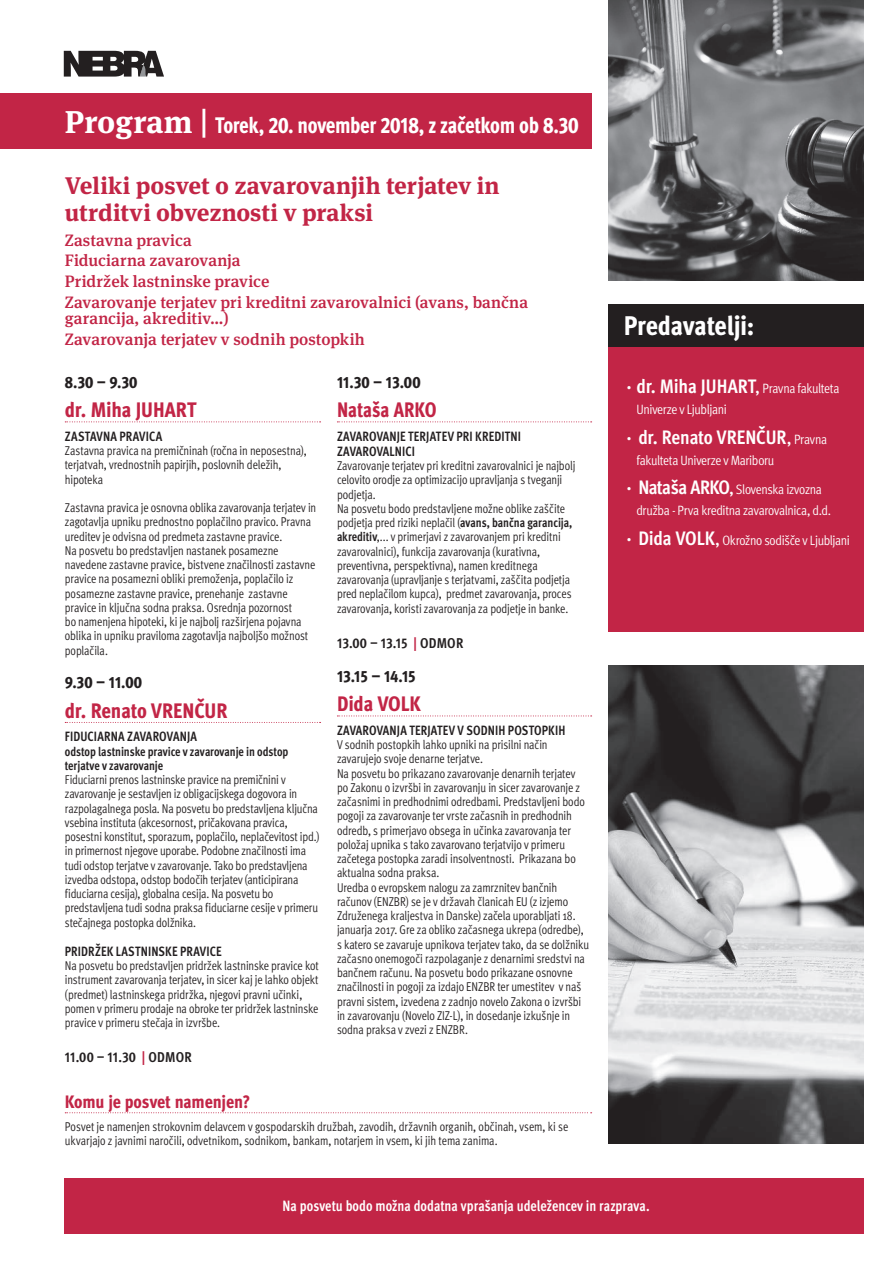
<style>
.page{position:relative;width:893px;height:1263px;background:#fff}
.page>*{position:absolute;margin:0;border:0;box-sizing:border-box;transform-origin:0 0}
.t1{font:700 31.5px "Meta Serif Pro";letter-spacing:.01em;color:#fff}
.t2{font:800 condensed 27px "Meta Pro";letter-spacing:-.01em;color:#fff}
.t3{font:700 24px/27px "Meta Serif Pro";color:#c22546}
.t4{font:800 condensed 22.5px "Meta Pro";letter-spacing:-.02em;color:#fff;scale:.94 1}
.t5{font:800 condensed 21px "Meta Pro";letter-spacing:-.005em;color:#c22546}
.t6{font:800 condensed 21px "Meta Pro";letter-spacing:-.005em;color:#c22546;scale:.94 1}
.t7{font:700 condensed 19.5px "Meta Pro";letter-spacing:-.01em;color:#fff}
.t8{font:700 condensed 19.5px "Meta Pro";letter-spacing:-.03em;color:#fff}
.t9{font:800 condensed 18px "Meta Pro";letter-spacing:-.01em;color:#c22546}
.t10{font:500 16.5px/20.7px "Meta Serif Pro";letter-spacing:.005em;color:#c22546}
.t11{font:800 condensed 16.5px "Meta Pro";letter-spacing:-.02em;color:#231f20}
.t12{font:700 condensed 15px "Meta Pro";color:#fff;scale:.94 1}
.t13{font:700 condensed 14.25px "Meta Pro";letter-spacing:.015em;color:#231f20}
.t14{font:13.5px/29.5px "Meta Pro Cond Norm";letter-spacing:-.025em;color:#fff}
.t15{font:700 condensed 13.5px/15px "Meta Pro";letter-spacing:.01em;color:#231f20;scale:.94 1}
.t16{font:12.75px/14.2px "Meta Pro Cond Norm";letter-spacing:-.01em;color:#231f20;scale:.94 1}
.t17{font:700 condensed 12.75px/14.2px "Meta Pro";letter-spacing:-.005em;color:#231f20;scale:.94 1}
.s1{color:#c22546}
.s2{font-family:"Meta Pro";font-weight:700;font-stretch:condensed}
.s3{font-family:"Meta Pro Cond Norm";font-weight:400;font-stretch:normal}
</style>
<div class="page">
<div style="left:608px;top:304px;width:255px;height:327px;background:#c22546"></div>
<div style="left:608px;top:304px;width:255px;height:43px;background:#231f20"></div>
<svg style="left:65px;top:421px;width:256px;height:1px"></svg>
<svg style="left:65px;top:722px;width:256px;height:1px"></svg>
<img style="left:608px;top:0;width:255px;height:281px">
<img style="left:608px;top:665px;width:255px;height:479px">
<div style="left:64px;top:1178px;width:799px;height:55px;background:#c22546"></div>
<div style="left:0;top:94px;width:591px;height:55px;background:#c22546"></div>
<svg style="left:337px;top:421px;width:255px;height:1px"></svg>
<svg style="left:337px;top:715px;width:255px;height:1px"></svg>
<svg style="left:64px;top:51px;width:100px;height:26px"></svg>
<svg style="left:65px;top:1112px;width:527px;height:1px"></svg>
<h1 class="t1" style="left:65px;top:97px;width:145px">Program |</h1>
<h3 class="t4" style="left:215px;top:108px;width:388px">Torek, 20. november 2018, z začetkom ob 8.30</h3>
<h3 class="t3" style="left:65px;top:170px;width:436px">Veliki posvet o zavarovanjih terjatev in utrditvi obveznosti v praksi</h3>
<p class="t10" style="left:65px;top:228px;width:465px">Zastavna pravica<br>Fiduciarna zavarovanja<br>Pridržek lastninske pravice<br>Zavarovanje terjatev pri kreditni zavarovalnici (avans, bančna</p>
<p class="t10" style="left:65px;top:307px;width:302px">garancija, akreditiv...(<br>Zavarovanja terjatev v sodnih postopkih</p>
<p class="t11" style="left:65px;top:369px;width:74px">8.30 – 9.30</p>
<h3 class="t5" style="left:65px;top:394px;width:133px">dr. Miha JUHART</h3>
<p class="t15" style="left:65px;top:428px;width:105px">ZASTAVNA PRAVICA</p>
<p class="t16" style="left:65px;top:443px;width:259px">Zastavna pravica na premičninah (ročna in neposestna ,( terjatvah, vrednostnih papirjih, poslovnih deležih, hipoteka</p>
<p class="t16" style="left:65px;top:500px;width:269px">Zastavna pravica je osnovna oblika zavarovanja terjatev in zagotavlja upniku prednostno poplačilno pravico. Pravna ureditev je odvisna od predmeta zastavne pravice.<br>Na posvetu bo predstavljen nastanek posamezne navedene zastavne pravice, bistvene značilnosti zastavne pravice na posamezni obliki premoženja, poplačilo iz posamezne zastavne pravice, prenehanje zastavne pravice in ključna sodna praksa. Osrednja pozornost<br>bo namenjena hipoteki ki, je najbolj razširjena pojavna oblika in upniku praviloma zagotavlja najboljšo možnost poplačila.</p>
<p class="t11" style="left:65px;top:670px;width:79px">9.30 – 11.00</p>
<h3 class="t5" style="left:65px;top:694px;width:164px">dr. Renato VRENČUR</h3>
<p class="t15" style="left:65px;top:728px;width:142px">FIDUCIARNA ZAVAROVANJA</p>
<p class="t17" style="left:65px;top:743px;width:239px">odstop lastninske pravice v zavarovanje in odstop terjatve v zavarovanje</p>
<p class="t16" style="left:65px;top:772px;width:272px">Fiduciarni prenos lastninske pravice na premičnini v zavarovanje je sestavljen iz obligacijskega dogovora in razpolagalnega posla. Na posvetu bo predstavljena ključna vsebina instituta (akcesornost, pričakovana pravica, posestni konstitut, sporazum, poplačilo, neplačevitost ipd (. in primernost njegove uporabe. Podobne značilnosti ima tudi odstop terjatve v zavarovanje. Tako bo predstavljena izvedba odstopa, odstop bodočih terjatev (anticipirana fiduciarna cesija ,) globalna cesija. Na posvetu bo predstavljena tudi sodna praksa fiduciarne cesije v primeru stečajnega postopka dolžnika.</p>
<p class="t15" style="left:65px;top:943px;width:168px">PRIDRŽEK LASTNINSKE PRAVICE</p>
<p class="t16" style="left:65px;top:958px;width:272px">Na posvetu bo predstavljen pridržek lastninske pravice kot instrument zavarovanja terjatev in, sicer kaj je lahko objekt (predmet) lastninskega pridržka, njegovi pravni učinki, pomen v primeru prodaje na obroke ter pridržek lastninske pravice v primeru stečaja in izvršbe.</p>
<p class="t13" style="left:65px;top:1046px;width:128px">11.00 – 11.30 <span class="s1">|</span> ODMOR</p>
<p class="t11" style="left:337px;top:369px;width:85px">11.30 – 13.00</p>
<h3 class="t6" style="left:337px;top:394px;width:107px">Nataša ARKO</h3>
<p class="t15" style="left:337px;top:428px;width:197px">ZAVAROVANJE TERJATEV PRI KREDITNI<br>ZAVAROVALNICI</p>
<p class="t16" style="left:337px;top:458px;width:255px">Zavarovanje terjatev pri kreditni zavarovalnici je najbolj celovito orodje za optimizacijo upravljanja s tveganji podjetja.<br>Na posvetu bodo predstavljene možne oblike zaščite podjetja pred riziki neplačil (<span class="s2">avans, bančna garancija, akreditiv</span>,... v primerjavi z zavarovanjem pri kreditni zavarovalnici ,) funkcija zavarovanja (kurativna, preventivna, perspektivna ,) namen kreditnega zavarovanja (upravljanje s terjatvami, zaščita podjetja pred neplačilom kupca ,) predmet zavarovanja, proces zavarovanja, koristi zavarovanja za podjetje in banke.</p>
<p class="t13" style="left:337px;top:632px;width:128px">13.00 – 13.15 <span class="s1">|</span> ODMOR</p>
<p class="t11" style="left:337px;top:663px;width:80px">13.15 – 14.15</p>
<h3 class="t5" style="left:337px;top:688px;width:85px">Dida VOLK</h3>
<p class="t15" style="left:337px;top:722px;width:244px">ZAVAROVANJA TERJATEV V SODNIH POSTOPKIH</p>
<p class="t16" style="left:337px;top:737px;width:270px">V sodnih postopkih lahko upniki na prisilni način zavarujejo svoje denarne terjatve.<br>Na posvetu bo prikazano zavarovanje denarnih terjatev po Zakonu o izvršbi in zavarovanju in sicer zavarovanje z začasnimi in predhodnimi odredbami. Predstavljeni bodo pogoji za zavarovanje ter vrste začasnih in predhodnih odredb s, primerjavo obsega in učinka zavarovanja ter položaj upnika s tako zavarovano terjatvijo v primeru začetega postopka zaradi insolventnosti. Prikazana bo aktualna sodna praksa.<br>Uredba o evropskem nalogu za zamrznitev bančnih računov (ENZBR) se je v državah članicah EU z( izjemo Združenega kraljestva in Danske) začela uporabljati 18. januarja 2017. Gre za obliko začasnega ukrepa (odredbe ,( s katero se zavaruje upnikova terjatev tako, da se dolžniku začasno onemogoči razpolaganje z denarnimi sredstvi na bančnem računu. Na posvetu bodo prikazane osnovne značilnosti in pogoji za izdajo ENZBR ter umestitev v naš pravni sistem, izvedena z zadnjo novelo Zakona o izvršbi in zavarovanju (Novelo ZIZ i n,)L- dosedanje izkušnje in sodna praksa v zvezi z ENZBR.</p>
<h3 class="t9" style="left:65px;top:1088px;width:187px">Komu je posvet namenjen?</h3>
<p class="t16" style="left:65px;top:1118px;width:537px">Posvet je namenjen strokovnim delavcem v gospodarskih družbah, zavodih, državnih organih, občinah, vsem, ki se ukvarjajo z javnimi naročili, odvetnikom, sodnikom, bankam, notarjem in vsem, ki jih tema zanima.</p>
<h2 class="t2" style="left:624px;top:305px;width:132px">Predavatelji:</h2>
<h3 class="t7" style="left:624px;top:371px;width:138px">∙dr. Miha JUHART<span class="s3">,</span></h3>
<p class="t14" style="left:636px;top:394px;width:92px">Univerze v Ljubljani</p>
<p class="t14" style="left:762px;top:373px;width:79px">Pravna fakulteta</p>
<h3 class="t7" style="left:624px;top:422px;width:169px">∙ dr. Renato VRENČUR<span class="s3">,</span></h3>
<p class="t14" style="left:736px;top:444px;width:88px;text-indent:-100px">fakulteta Univerze v Mariboru<br>Slovenska izvozna</p>
<p class="t14" style="left:794px;top:423px;width:35px">Pravna</p>
<h3 class="t8" style="left:624px;top:472px;width:112px">∙ Nataša ARKO<span class="s3">,</span></h3>
<p class="t14" style="left:722px;top:495px;width:129px;text-indent:-86px">družba - Prva kreditna zavarovalnica .d.d,<br>Okrožno sodišče v Ljubljani</p>
<h3 class="t7" style="left:624px;top:523px;width:98px">∙ Dida VOLK<span class="s3">,</span></h3>
<p class="t12" style="left:283px;top:1194px;width:392px">Na posvetu bodo možna dodatna vprašanja udeležencev in razprava.</p>
</div>
